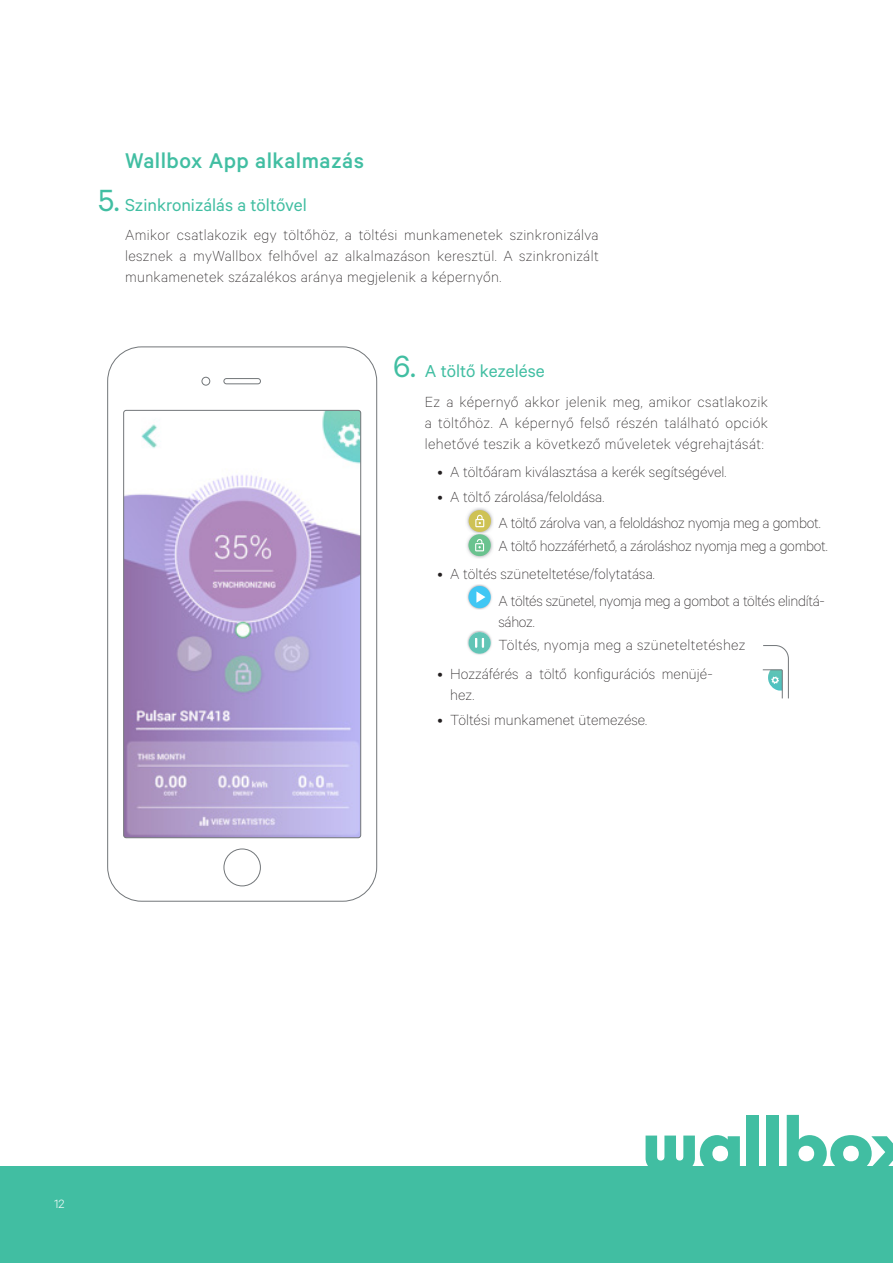
<style>
.page{position:relative;width:893px;height:1263px;background:#fff}
.page>*{position:absolute;margin:0;border:0;box-sizing:border-box;transform-origin:0 0}
.t1{font:34.5px "Calibre";color:#41bea2}
.titulos{font:500 24px "Calibre";letter-spacing:.02em;color:#41bea2}
.t2{font:19.5px "Calibre";color:#41bea2}
.indice{font:100 16.5px/21px "Calibre";color:#231f20;text-align:justify}
.indice-2{font:100 16.5px/21px "Calibre";letter-spacing:-.02em;color:#231f20}
.indice-3{font:100 16.5px "Calibre";letter-spacing:.02em;color:#231f20}
.t3{font:300 13.5px "Calibre";color:#fff}
</style>
<div class="page">
<div style="left:0;top:1167px;width:893px;height:96px;background:#41bea2"></div>
<svg style="left:646px;top:1135px;width:94px;height:32px"></svg>
<div style="left:747px;top:1115px;width:12px;height:56px;background:#41bea2"></div>
<div style="left:767px;top:1115px;width:12px;height:56px;background:#41bea2"></div>
<svg style="left:787px;top:1115px;width:106px;height:52px"></svg>
<div style="left:202px;top:377px;width:8px;height:8px;border:1px solid #727679;border-radius:50%"></div>
<div style="left:224px;top:378px;width:37px;height:6px;border:1px solid #727679;border-radius:3px"></div>
<img style="left:125px;top:410px;width:236px;height:428px">
<div style="left:123px;top:410px;width:238px;height:428px;border:1px solid #727679;border-radius:3px"></div>
<div style="left:224px;top:849px;width:37px;height:37px;border:1px solid #727679;border-radius:50%"></div>
<img style="left:467px;top:533px;width:26px;height:25px">
<svg style="left:468px;top:534px;width:23px;height:22px"></svg>
<svg style="left:475px;top:539px;width:9px;height:12px"></svg>
<img style="left:467px;top:508px;width:26px;height:25px">
<div style="left:469px;top:510px;width:22px;height:22px;background:#cec255;border-radius:11px"></div>
<svg style="left:475px;top:515px;width:9px;height:12px"></svg>
<img style="left:467px;top:584px;width:25px;height:26px">
<div style="left:468px;top:586px;width:23px;height:22px;background:#40c7f4;border-radius:11px"></div>
<svg style="left:476px;top:591px;width:9px;height:12px"></svg>
<img style="left:467px;top:630px;width:25px;height:25px">
<div style="left:468px;top:632px;width:23px;height:22px;background:#62c5b6;border-radius:11px"></div>
<svg style="left:475px;top:638px;width:9px;height:10px"></svg>
<svg style="left:762px;top:645px;width:27px;height:54px"></svg>
<p class="titulos" style="left:125px;top:147px;width:240px">Wallbox App alkalmazás</p>
<p class="t2" style="left:125px;top:193px;width:183px">Szinkronizálás a töltővel</p>
<p class="indice" style="left:125px;top:224px;width:475px">Amikor csatlakozik egy töltőhöz, a töltési munkamenetek szinkronizálva lesznek a myWallbox felhővel az alkalmazáson keresztül. A szinkronizált munkamenetek százalékos aránya megjelenik a képernyőn.</p>
<p class="t1" style="left:98px;top:180px;width:23px">5.</p>
<p class="t1" style="left:393px;top:347px;width:24px">6.</p>
<p class="t2" style="left:425px;top:360px;width:122px">A töltő kezelése</p>
<p class="indice" style="left:425px;top:390px;width:345px">Ez a képernyő akkor jelenik meg, amikor csatlakozik a töltőhöz. A képernyő felső részén található opciók lehetővé teszik a következő műveletek végrehajtását:</p>
<p class="indice" style="left:438px;top:461px;width:290px">• A töltőáram kiválasztása a kerék segítségével.</p>
<p class="indice" style="left:438px;top:486px;width:168px">• A töltő zárolása/feloldása.</p>
<p class="indice-2" style="left:498px;top:512px;width:324px">A töltő zárolva van, a feloldáshoz nyomja meg a gombot.</p>
<p class="indice-2" style="left:498px;top:535px;width:331px">A töltő hozzáférhető, a zároláshoz nyomja meg a gombot.</p>
<p class="indice" style="left:438px;top:562px;width:219px">• A töltés szüneteltetése/folytatása.</p>
<p class="indice-2" style="left:498px;top:589px;width:328px">A töltés szünetel, nyomja meg a gombot a töltés elindítá&shy;sához.</p>
<p class="indice-3" style="left:498px;top:635px;width:249px">Töltés, nyomja meg a szüneteltetéshez</p>
<p class="indice" style="left:450px;top:662px;width:264px;text-indent:-13px">• Hozzáférés a töltő konfigurációs menüjé&shy;hez.</p>
<p class="indice" style="left:438px;top:708px;width:211px">• Töltési munkamenet ütemezése.</p>
<p class="t3" style="left:54px;top:1195px;width:12px">12</p>
</div>
